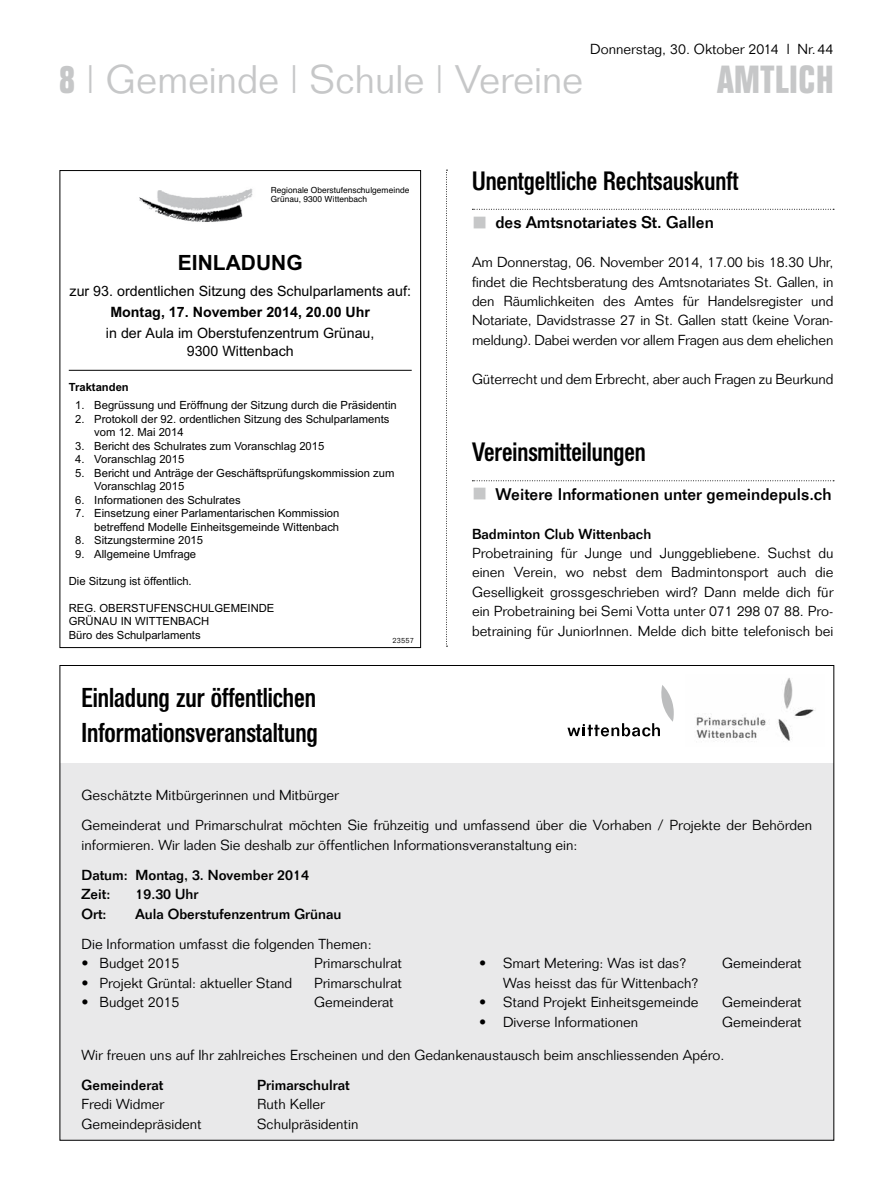
<style>
.page{position:relative;width:893px;height:1191px;background:#fff}
.page>*{position:absolute;margin:0;border:0;box-sizing:border-box;transform-origin:0 0}
.t1{font:300 39px "Folio";color:#c6c7c8}
.t2{font:700 39px "Folio Condensed BQ";letter-spacing:.025em;color:#c6c7c8}
.t3{font:500 27px/34.5px "Folio Condensed BQ";color:#000}
.t4{font:500 26.25px "Folio Condensed BQ";color:#000}
.t5{font:700 21px "Arial";color:#000}
.t6{font:500 16.5px "Folio";color:#000}
.t7{font:300 14.25px/19.4px "Folio";color:#000;text-align:justify}
.t8{font:500 14.25px/19.5px "Folio";color:#000}
.t9{font:14.25px/17.1px "Arial";color:#000;text-align:center}
.t10{font:700 14.25px "Arial";color:#000}
.t11{font:11.25px/13.5px "Arial";color:#000}
.t12{font:700 11.25px "Arial";color:#000}
.t13{font:8.4px/9.6px "Helvetica";color:#000}
.t14{font:300 7.5px "Folio";letter-spacing:.02em;color:#000}
.s1{font-family:"Folio Condensed BQ";font-weight:700}
</style>
<div class="page">
<svg style="left:446px;top:170px;width:1px;height:477px"></svg>
<svg style="left:472px;top:480px;width:362px;height:1px"></svg>
<svg style="left:472px;top:209px;width:362px;height:1px"></svg>
<div style="left:61px;top:763px;width:773px;height:377px;background:#e9e9ea"></div>
<svg style="left:567px;top:685px;width:107px;height:51px"></svg>
<img style="left:696px;top:678px;width:119px;height:64px">
<img style="left:139px;top:188px;width:114px;height:34px">
<hr style="left:69px;top:370px;width:343px;height:1px;background:#000">
<p class="t7" style="left:590px;top:39px;width:245px">Donnerstag, 30. Oktober 2014 l Nr.44</p>
<h1 class="t1" style="left:60px;top:56px;width:525px"><span class="s1">8</span> | Gemeinde | Schule | Vereine</h1>
<h1 class="t2" style="left:717px;top:58px;width:118px">AMTLICH</h1>
<p class="t13" style="left:271px;top:185px;width:140px">Regionale Oberstufenschulgemeinde<br>Grünau, 9300 Wittenbach</p>
<h3 class="t5" style="left:178px;top:251px;width:126px">EINLADUNG</h3>
<p class="t9" style="left:70px;top:282px;width:343px">zur 93. ordentlichen Sitzung des Schulparlaments auf:</p>
<p class="t10" style="left:110px;top:304px;width:261px">Montag, 17. November 2014, 20.00 Uhr</p>
<p class="t9" style="left:106px;top:325px;width:270px">in der Aula im Oberstufenzentrum Grünau,<br>9300 Wittenbach</p>
<p class="t12" style="left:69px;top:381px;width:62px">Traktanden</p>
<p class="t11" style="left:75px;top:398px;width:323px">1. Begrüssung und Eröffnung der Sitzung durch die Präsidentin</p>
<p class="t11" style="left:94px;top:412px;width:297px;text-indent:-19px">2. Protokoll der 92. ordentlichen Sitzung des Schulparlaments vom 12. Mai 2014</p>
<p class="t11" style="left:75px;top:439px;width:251px">3. Bericht des Schulrates zum Voranschlag 2015</p>
<p class="t11" style="left:75px;top:452px;width:111px">4. Voranschlag 2015</p>
<p class="t11" style="left:94px;top:466px;width:302px;text-indent:-19px">5. Bericht und Anträge der Geschäftsprüfungskommission zum<br>Voranschlag 2015</p>
<p class="t11" style="left:75px;top:493px;width:167px">6. Informationen des Schulrates</p>
<p class="t11" style="left:75px;top:506px;width:266px;text-align:right">7. Einsetzung einer Parlamentarischen Kommission betreffend Modelle Einheitsgemeinde Wittenbach</p>
<p class="t11" style="left:75px;top:533px;width:129px">8. Sitzungstermine 2015</p>
<p class="t11" style="left:75px;top:547px;width:122px">9. Allgemeine Umfrage</p>
<p class="t11" style="left:69px;top:574px;width:124px">Die Sitzung ist öffentlich.</p>
<p class="t11" style="left:69px;top:601px;width:207px">REG. OBERSTUFENSCHULGEMEINDE<br>GRÜNAU IN WITTENBACH<br>Büro des Schulparlaments</p>
<p class="t14" style="left:392px;top:635px;width:23px">23557</p>
<h2 class="t3" style="left:82px;top:681px;width:238px">Einladung zur öffentlichen<br>Informationsveranstaltung</h2>
<h3 class="t4" style="left:472px;top:166px;width:268px">Unentgeltliche Rechtsauskunft</h3>
<p class="t6" style="left:495px;top:213px;width:220px">des Amtsnotariates St. Gallen</p>
<p class="t7" style="left:472px;top:252px;width:363px">Am Donnerstag, 06. November 2014, 17.00 bis 18.30 Uhr, findet die Rechtsberatung des Amtsnotariates St. Gallen, in den Räumlichkeiten des Amtes für Handelsregister und Notariate, Davidstrasse 27 in St. Gallen statt (keine Voran&shy;meldung). Dabei werden vor allem Fragen aus dem ehelichen</p>
<p class="t7" style="left:472px;top:369px;width:363px">Güterrecht und dem Erbrecht, aber auch Fragen zu Beurkund</p>
<h3 class="t4" style="left:472px;top:437px;width:175px">Vereinsmitteilungen</h3>
<p class="t6" style="left:495px;top:484px;width:338px">Weitere Informationen unter gemeindepuls.ch</p>
<p class="t8" style="left:472px;top:524px;width:181px">Badminton Club Wittenbach</p>
<p class="t7" style="left:472px;top:543px;width:363px">Probetraining für Junge und Junggebliebene. Suchst du einen Verein, wo nebst dem Badmintonsport auch die Geselligkeit grossgeschrieben wird? Dann melde dich für ein Probetraining bei Semi Votta unter 071 298 07 88. Pro&shy;betraining für JuniorInnen. Melde dich bitte telefonisch bei</p>
<p class="t7" style="left:82px;top:780px;width:732px;line-height:30px">Geschätzte Mitbürgerinnen und Mitbürger<br>Gemeinderat und Primarschulrat möchten Sie frühzeitig und umfassend über die Vorhaben / Projekte der Behörden</p>
<p class="t7" style="left:82px;top:835px;width:497px">informieren. Wir laden Sie deshalb zur öffentlichen Informationsveranstaltung ein:</p>
<p class="t8" style="left:82px;top:864px;width:229px">Datum: Montag, 3. November 2014<br>Zeit:</p>
<p class="t8" style="left:136px;top:884px;width:64px">19.30 Uhr</p>
<p class="t8" style="left:82px;top:903px;width:27px">Ort:</p>
<p class="t8" style="left:136px;top:903px;width:207px">Aula Oberstufenzentrum Grünau</p>
<p class="t7" style="left:82px;top:934px;width:292px">Die Information umfasst die folgenden Themen:</p>
<p class="t7" style="left:82px;top:953px;width:99px">• Budget 2015</p>
<p class="t7" style="left:314px;top:953px;width:89px">Primarschulrat</p>
<p class="t7" style="left:479px;top:953px;width:209px">• Smart Metering: Was ist das?</p>
<p class="t7" style="left:722px;top:953px;width:81px">Gemeinderat</p>
<p class="t7" style="left:82px;top:973px;width:212px">• Projekt Grüntal: aktueller Stand</p>
<p class="t7" style="left:314px;top:973px;width:89px">Primarschulrat</p>
<p class="t7" style="left:503px;top:973px;width:197px">Was heisst das für Wittenbach?</p>
<p class="t7" style="left:82px;top:992px;width:99px">• Budget 2015</p>
<p class="t7" style="left:314px;top:992px;width:81px">Gemeinderat</p>
<p class="t7" style="left:479px;top:992px;width:221px">• Stand Projekt Einheitsgemeinde</p>
<p class="t7" style="left:722px;top:992px;width:81px">Gemeinderat</p>
<p class="t7" style="left:479px;top:1012px;width:161px">• Diverse Informationen</p>
<p class="t7" style="left:722px;top:1012px;width:81px">Gemeinderat</p>
<p class="t7" style="left:82px;top:1045px;width:644px">Wir freuen uns auf Ihr zahlreiches Erscheinen und den Gedankenaustausch beim anschliessenden Apéro.</p>
<p class="t8" style="left:82px;top:1074px;width:83px">Gemeinderat</p>
<p class="t8" style="left:257px;top:1074px;width:94px">Primarschulrat</p>
<p class="t7" style="left:82px;top:1094px;width:84px">Fredi Widmer</p>
<p class="t7" style="left:257px;top:1094px;width:69px">Ruth Keller</p>
<p class="t7" style="left:82px;top:1114px;width:122px">Gemeindepräsident</p>
<p class="t7" style="left:257px;top:1114px;width:103px">Schulpräsidentin</p>
</div>
